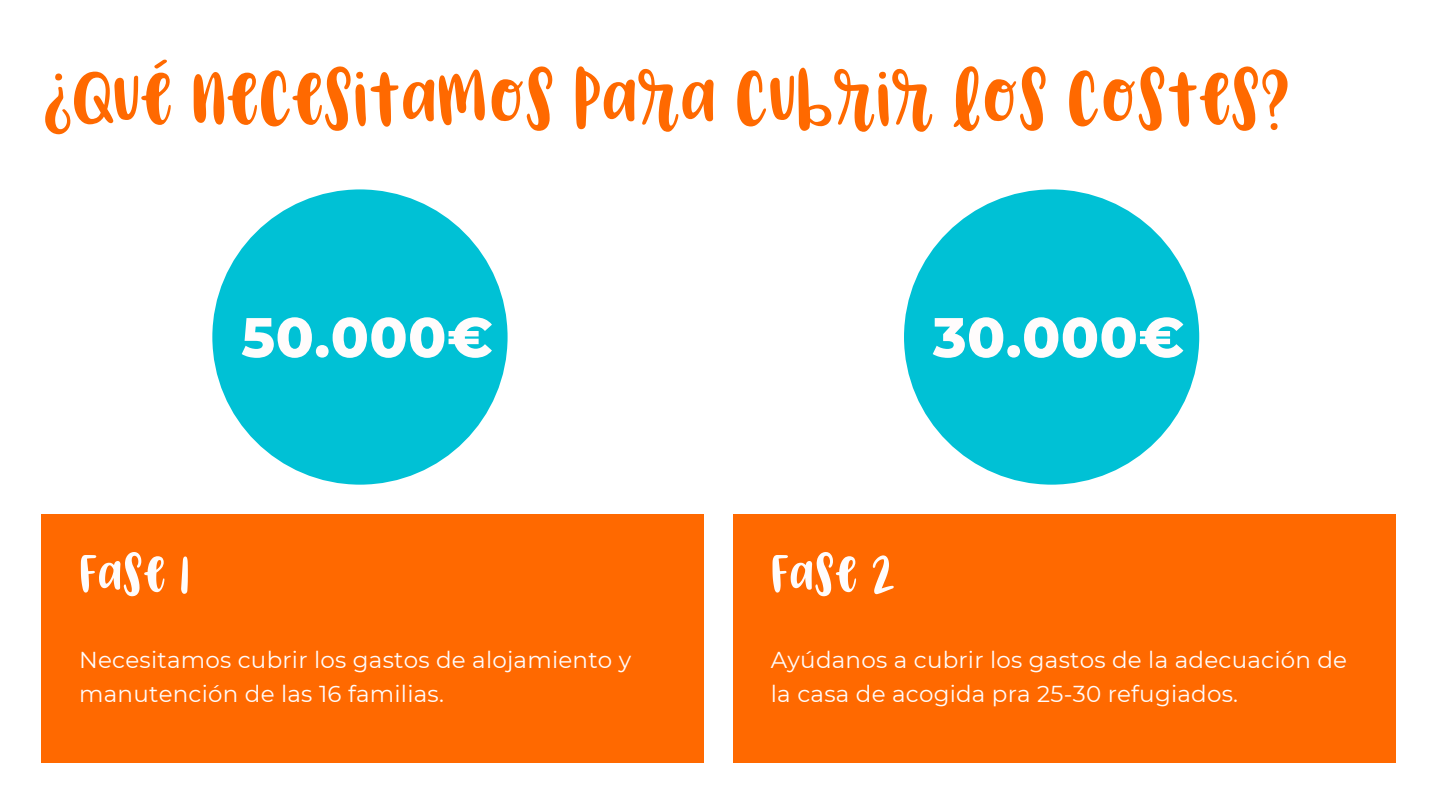
<style>
.page{position:relative;width:1440px;height:810px;background:#fff}
.page>*{position:absolute;margin:0;border:0;box-sizing:border-box;transform-origin:0 0}
.t1{font:80px "KGA Little Spark";color:#ff6900}
.t2{font:800 55.7px "Montserrat";letter-spacing:.01em;color:#fffcfc}
.t3{font:55px "KGA Little Spark";letter-spacing:.01em;color:#fffcfc}
.t4{font:23px/34.5px "Montserrat";letter-spacing:.01em;color:#fffcfc}
</style>
<div class="page">
<div style="left:41px;top:515px;width:663px;height:248px;background:#ff6900"></div>
<div style="left:212px;top:189px;width:296px;height:296px;background:#00c1d5;border-radius:50%"></div>
<div style="left:733px;top:515px;width:663px;height:248px;background:#ff6900"></div>
<div style="left:904px;top:189px;width:295px;height:296px;background:#00c1d5;border-radius:50%"></div>
<h1 class="t1" style="left:41px;top:66px;width:1251px">¿QUÉ NECESITAMOS PARA CUBRIR LOS COSTES?</h1>
<h2 class="t2" style="left:241px;top:303px;width:253px">50.000€</h2>
<h3 class="t3" style="left:79px;top:552px;width:112px">FASE 1</h3>
<p class="t4" style="left:79px;top:642px;width:554px">Necesitamos cubrir los gastos de alojamiento y manutención de las 16 familias.</p>
<h2 class="t2" style="left:933px;top:303px;width:253px">30.000€</h2>
<h3 class="t3" style="left:771px;top:552px;width:125px">FASE 2</h3>
<p class="t4" style="left:771px;top:642px;width:578px">Ayúdanos a cubrir los gastos de la adecuación de la casa de acogida pra 25-30 refugiados.</p>
</div>
